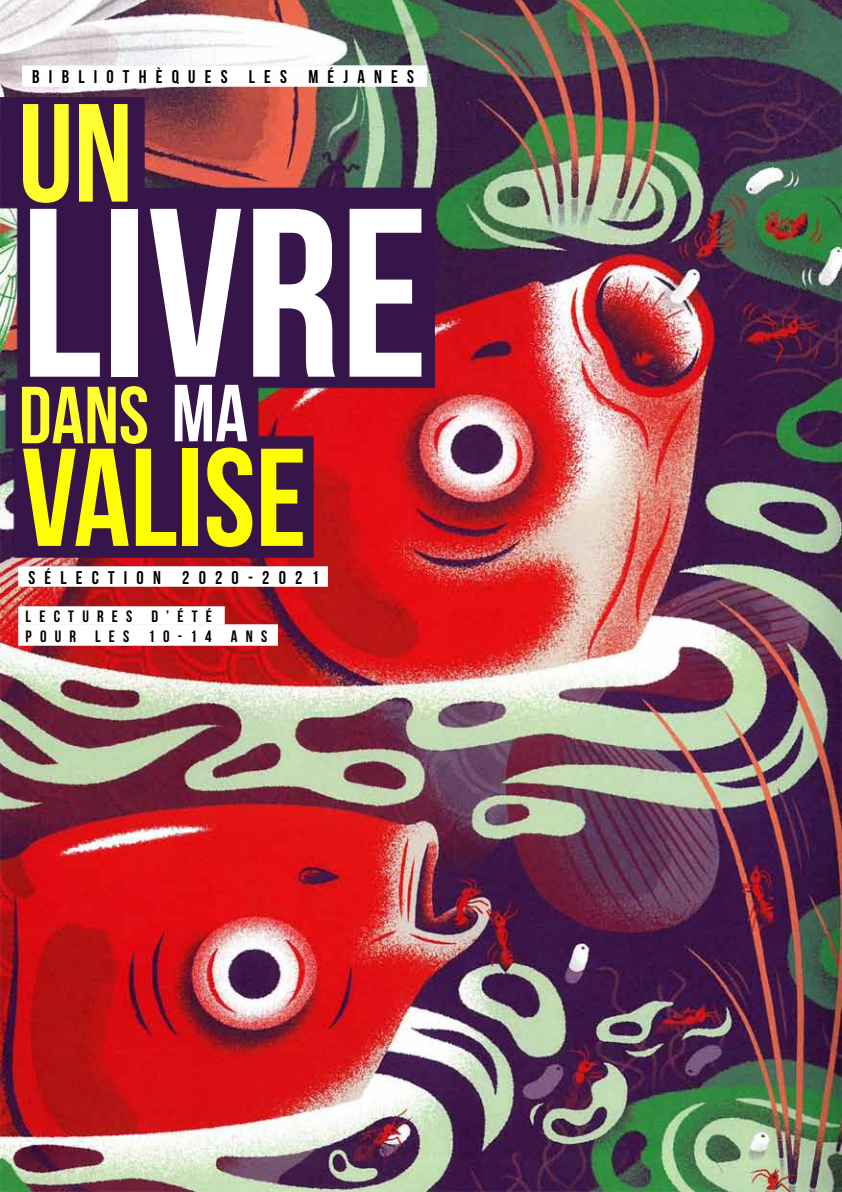
<style>
.page{position:relative;width:842px;height:1192px;background:#fff}
.page>*{position:absolute;margin:0;border:0;box-sizing:border-box;transform-origin:0 0}
.t1{font:239.8px "Bebas Neue";color:#fff}
.t2{font:139.4px "Bebas Neue";color:#fefd30}
.t3{font:138.8px "Bebas Neue";color:#fffe00}
.t4{font:80.6px "Bebas Neue";color:#fefd30}
.t5{font:18.4px "Bebas Neue";letter-spacing:.5em;color:#000}
.t6{font:16.4px/19.8px "Bebas Neue";letter-spacing:.5em;color:#000}
.s1{color:#fff}
</style>
<div class="page">
<img style="left:0;top:0;width:842px;height:1191px">
<img style="left:22px;top:65px;width:404px;height:21px">
<img style="left:18px;top:566px;width:309px;height:21px">
<img style="left:18px;top:606px;width:207px;height:18px">
<img style="left:18px;top:624px;width:259px;height:21px">
<img style="left:0;top:98px;width:435px;height:459px">
<p class="t5" style="left:32px;top:67px;width:383px">BIBLIOTHÈQUES LES MÉJANES</p>
<p class="t2" style="left:18px;top:77px;width:116px">UN</p>
<p class="t1" style="left:21px;top:162px;width:409px">LIVRE</p>
<p class="t4" style="left:19px;top:371px;width:231px">DANS <span class="s1">MA</span></p>
<p class="t3" style="left:22px;top:422px;width:287px">VALISE</p>
<p class="t5" style="left:28px;top:567px;width:292px">SÉLECTION 2020-2021</p>
<p class="t6" style="left:26px;top:606px;width:243px">LECTURES D’ÉTÉ<br>POUR LES 10-14 ANS</p>
</div>
